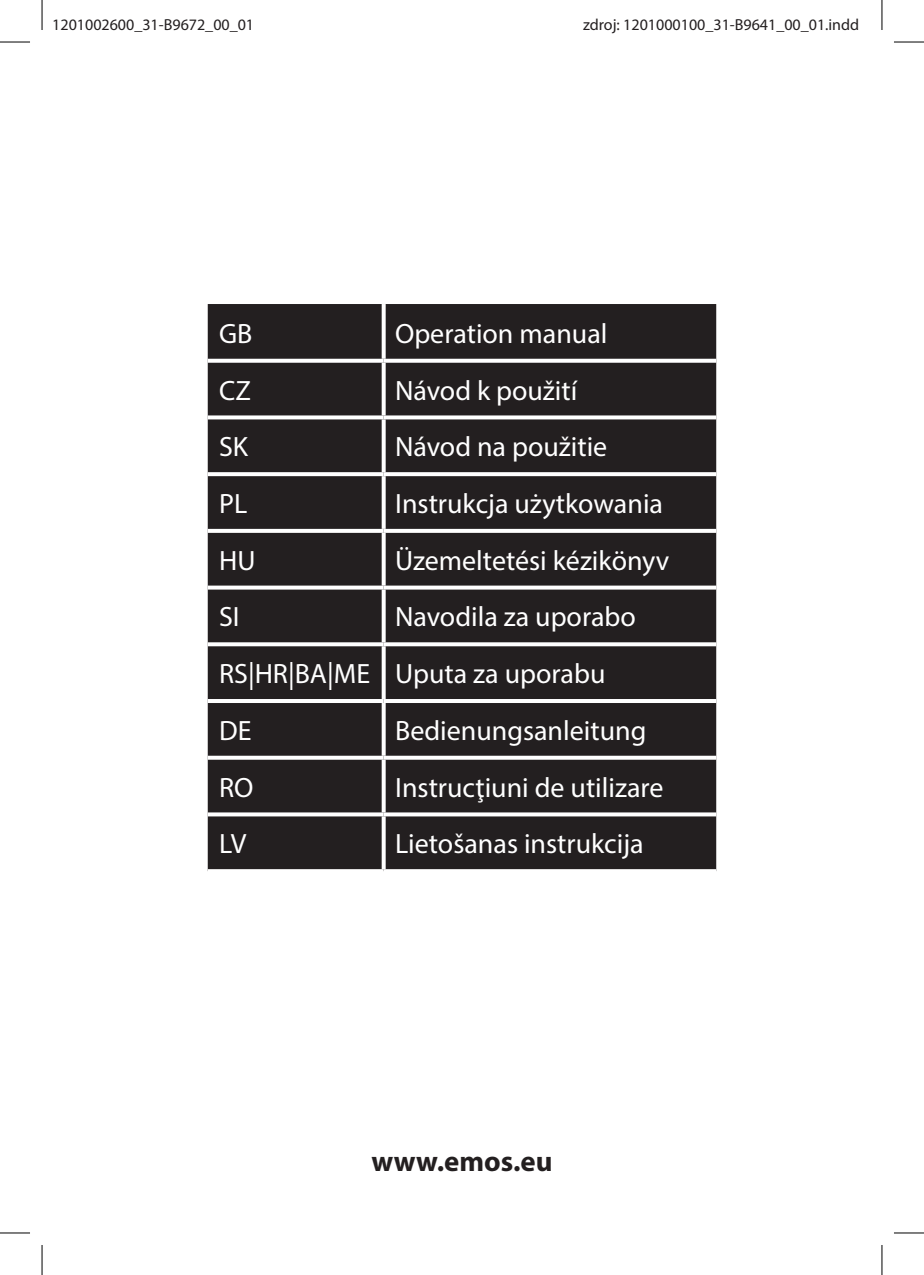
<style>
.page{position:relative;width:924px;height:1275px;background:#fff}
.page>*{position:absolute;margin:0;border:0;box-sizing:border-box;transform-origin:0 0}
.t1{font:700 28.8px "Myriad Pro";color:#231f20}
.t2{font:28px/56.6px "Myriad Pro";color:#fff}
.t3{font:16px "Myriad Pro";color:#231f20}
</style>
<div class="page">
<div style="left:208px;top:304px;width:508px;height:565px;background:#231f20"></div>
<svg style="left:381px;top:304px;width:4px;height:55px"></svg>
<svg style="left:208px;top:359px;width:175px;height:4px"></svg>
<svg style="left:383px;top:359px;width:333px;height:4px"></svg>
<svg style="left:381px;top:363px;width:4px;height:52px"></svg>
<svg style="left:208px;top:415px;width:175px;height:4px"></svg>
<svg style="left:383px;top:415px;width:333px;height:4px"></svg>
<svg style="left:381px;top:419px;width:4px;height:53px"></svg>
<svg style="left:208px;top:472px;width:175px;height:4px"></svg>
<svg style="left:383px;top:472px;width:333px;height:4px"></svg>
<svg style="left:381px;top:476px;width:4px;height:53px"></svg>
<svg style="left:208px;top:529px;width:175px;height:4px"></svg>
<svg style="left:383px;top:529px;width:333px;height:4px"></svg>
<svg style="left:381px;top:533px;width:4px;height:52px"></svg>
<svg style="left:208px;top:585px;width:175px;height:4px"></svg>
<svg style="left:383px;top:585px;width:333px;height:4px"></svg>
<svg style="left:381px;top:589px;width:4px;height:53px"></svg>
<svg style="left:208px;top:642px;width:175px;height:4px"></svg>
<svg style="left:383px;top:642px;width:333px;height:4px"></svg>
<svg style="left:381px;top:646px;width:4px;height:53px"></svg>
<hr style="left:208px;top:699px;width:175px;height:4px;background:#fff">
<hr style="left:383px;top:699px;width:333px;height:4px;background:#fff">
<svg style="left:381px;top:703px;width:4px;height:52px"></svg>
<svg style="left:208px;top:755px;width:175px;height:4px"></svg>
<svg style="left:383px;top:755px;width:333px;height:4px"></svg>
<svg style="left:381px;top:759px;width:4px;height:53px"></svg>
<svg style="left:208px;top:812px;width:175px;height:4px"></svg>
<svg style="left:383px;top:812px;width:333px;height:4px"></svg>
<svg style="left:381px;top:816px;width:4px;height:53px"></svg>
<svg style="left:208px;top:869px;width:175px;height:1px"></svg>
<svg style="left:383px;top:869px;width:333px;height:2px"></svg>
<hr style="left:0;top:42px;width:30px;height:1px;background:#000">
<hr style="left:893px;top:42px;width:30px;height:1px;background:#000">
<hr style="left:0;top:1232px;width:30px;height:1px;background:#000">
<hr style="left:893px;top:1232px;width:30px;height:1px;background:#000">
<hr style="left:42px;top:0;width:1px;height:30px;background:#000">
<hr style="left:42px;top:1245px;width:1px;height:30px;background:#000">
<hr style="left:881px;top:0;width:1px;height:30px;background:#000">
<hr style="left:881px;top:1245px;width:1px;height:30px;background:#000">
<p class="t3" style="left:52px;top:15px;width:203px">1201002600_31-B9672_00_01</p>
<p class="t3" style="left:582px;top:15px;width:277px">zdroj: 1201000100_31-B9641_00_01.indd</p>
<p class="t2" style="left:219px;top:305px;width:35px">GB</p>
<p class="t2" style="left:395px;top:305px;width:214px">Operation manual</p>
<p class="t2" style="left:219px;top:361px;width:33px">CZ</p>
<p class="t2" style="left:395px;top:361px;width:184px">Návod k použití</p>
<p class="t2" style="left:219px;top:418px;width:30px">SK</p>
<p class="t2" style="left:395px;top:418px;width:214px">Návod na použitie</p>
<p class="t2" style="left:219px;top:475px;width:30px">PL</p>
<p class="t2" style="left:395px;top:475px;width:269px">Instrukcja użytkowania</p>
<p class="t2" style="left:219px;top:531px;width:38px">HU</p>
<p class="t2" style="left:395px;top:531px;width:275px">Üzemeltetési kézikönyv</p>
<p class="t2" style="left:219px;top:588px;width:22px">SI</p>
<p class="t2" style="left:219px;top:588px;width:418px;text-indent:176px">Navodila za uporabo<br>RS|HR|BA|ME Uputa za uporabu<br>DE</p>
<p class="t2" style="left:395px;top:702px;width:253px">Bedienungsanleitung</p>
<p class="t2" style="left:219px;top:758px;width:36px">RO</p>
<p class="t2" style="left:395px;top:758px;width:270px">Instrucţiuni de utilizare</p>
<p class="t2" style="left:219px;top:815px;width:29px">LV</p>
<p class="t2" style="left:395px;top:815px;width:250px">Lietošanas instrukcija</p>
<p class="t1" style="left:371px;top:1142px;width:182px">www.emos.eu</p>
</div>
